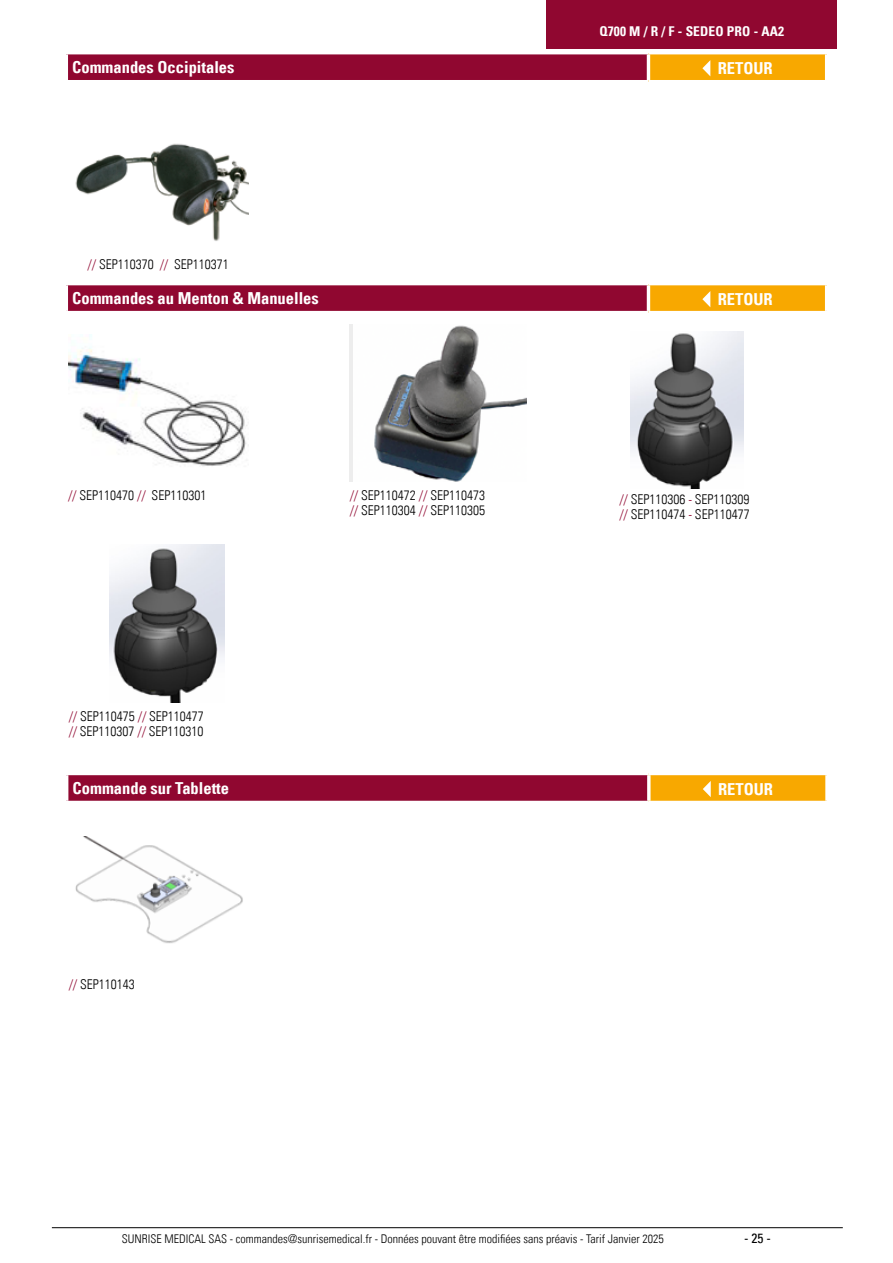
<style>
.page{position:relative;width:893px;height:1263px;background:#fff}
.page>*{position:absolute;margin:0;border:0;box-sizing:border-box;transform-origin:0 0}
.t1{font:16.5px "Univers Com 67 Bold Cond";color:#fff}
.t2{font:13.5px/15px "Univers Com 47 Light Cond";color:#000}
.t3{font:13.5px "Univers Com 67 Bold Cond";letter-spacing:.01em;color:#fff}
.t4{font:condensed 13.5px "Univers Com 57";color:#000}
.t5{font:12px "Univers Com 47 Light Cond";color:#000}
.s1{color:#900730}
</style>
<div class="page">
<img style="left:75px;top:143px;width:173px;height:98px">
<img style="left:374px;top:325px;width:152px;height:157px">
<img style="left:630px;top:331px;width:113px;height:158px">
<img style="left:109px;top:545px;width:115px;height:157px">
<div style="left:66px;top:53px;width:582px;height:29px;background:#900730"></div>
<div style="left:648px;top:53px;width:179px;height:29px;background:#f8a800"></div>
<hr style="left:648px;top:51px;width:180px;height:3px;background:#fff">
<hr style="left:825px;top:54px;width:3px;height:26px;background:#fff">
<hr style="left:648px;top:80px;width:180px;height:3px;background:#fff">
<hr style="left:65px;top:51px;width:583px;height:3px;background:#fff">
<hr style="left:65px;top:54px;width:3px;height:26px;background:#fff">
<hr style="left:647px;top:54px;width:3px;height:26px;background:#fff">
<hr style="left:65px;top:80px;width:583px;height:3px;background:#fff">
<svg style="left:702px;top:60px;width:8px;height:16px"></svg>
<div style="left:66px;top:284px;width:582px;height:29px;background:#900730"></div>
<div style="left:648px;top:284px;width:179px;height:29px;background:#f8a800"></div>
<hr style="left:648px;top:282px;width:180px;height:3px;background:#fff">
<hr style="left:825px;top:285px;width:3px;height:26px;background:#fff">
<hr style="left:648px;top:311px;width:180px;height:3px;background:#fff">
<hr style="left:65px;top:282px;width:583px;height:3px;background:#fff">
<hr style="left:65px;top:285px;width:3px;height:26px;background:#fff">
<hr style="left:647px;top:285px;width:3px;height:26px;background:#fff">
<hr style="left:65px;top:311px;width:583px;height:3px;background:#fff">
<svg style="left:702px;top:291px;width:8px;height:16px"></svg>
<img style="left:75px;top:837px;width:168px;height:107px">
<div style="left:67px;top:773px;width:582px;height:29px;background:#900730"></div>
<div style="left:649px;top:773px;width:178px;height:29px;background:#f8a800"></div>
<hr style="left:649px;top:772px;width:180px;height:3px;background:#fff">
<svg style="left:825px;top:775px;width:2px;height:26px"></svg>
<hr style="left:649px;top:801px;width:180px;height:3px;background:#fff">
<hr style="left:65px;top:772px;width:584px;height:3px;background:#fff">
<hr style="left:65px;top:775px;width:3px;height:26px;background:#fff">
<svg style="left:647px;top:775px;width:4px;height:26px"></svg>
<hr style="left:65px;top:801px;width:584px;height:3px;background:#fff">
<svg style="left:703px;top:781px;width:8px;height:16px"></svg>
<img style="left:68px;top:334px;width:179px;height:132px">
<div style="left:546px;top:0;width:291px;height:48px;background:#900730"></div>
<hr style="left:52px;top:1227px;width:791px;height:1px;background:#000">
<p class="t3" style="left:599px;top:23px;width:186px">Q700 M / R / F - SEDEO PRO - AA2</p>
<p class="t1" style="left:72px;top:57px;width:164px">Commandes Occipitales</p>
<p class="t1" style="left:718px;top:58px;width:57px">RETOUR</p>
<p class="t2" style="left:88px;top:257px;width:143px"><span class="s1">//</span> SEP110370 <span class="s1">//</span> SEP110371</p>
<p class="t1" style="left:72px;top:288px;width:248px">Commandes au Menton &amp; Manuelles</p>
<p class="t1" style="left:718px;top:289px;width:57px">RETOUR</p>
<p class="t2" style="left:68px;top:488px;width:140px"><span class="s1">//</span> SEP110470 <span class="s1">//</span> SEP110301</p>
<p class="t2" style="left:69px;top:708px;width:137px"><span class="s1">//</span> SEP110475 <span class="s1">//</span> SEP110477 <span class="s1">//</span> SEP110307 <span class="s1">//</span> SEP110310</p>
<p class="t2" style="left:350px;top:488px;width:137px"><span class="s1">//</span> SEP110472 <span class="s1">//</span> SEP110473 <span class="s1">//</span> SEP110304 <span class="s1">//</span> SEP110305</p>
<p class="t2" style="left:619px;top:492px;width:132px"><span class="s1">//</span> SEP110306 <span class="s1">-</span> SEP110309 <span class="s1">//</span> SEP110474 <span class="s1">-</span> SEP110477</p>
<p class="t1" style="left:73px;top:778px;width:158px">Commande sur Tablette</p>
<p class="t1" style="left:718px;top:779px;width:57px">RETOUR</p>
<p class="t2" style="left:69px;top:977px;width:68px"><span class="s1">//</span> SEP110143</p>
<p class="t5" style="left:122px;top:1231px;width:543px">SUNRISE MEDICAL SAS - commandes@sunrisemedical.fr - Données pouvant être modifiées sans préavis - Tarif Janvier 2025</p>
<p class="t4" style="left:744px;top:1229px;width:28px">- 25 -</p>
</div>
